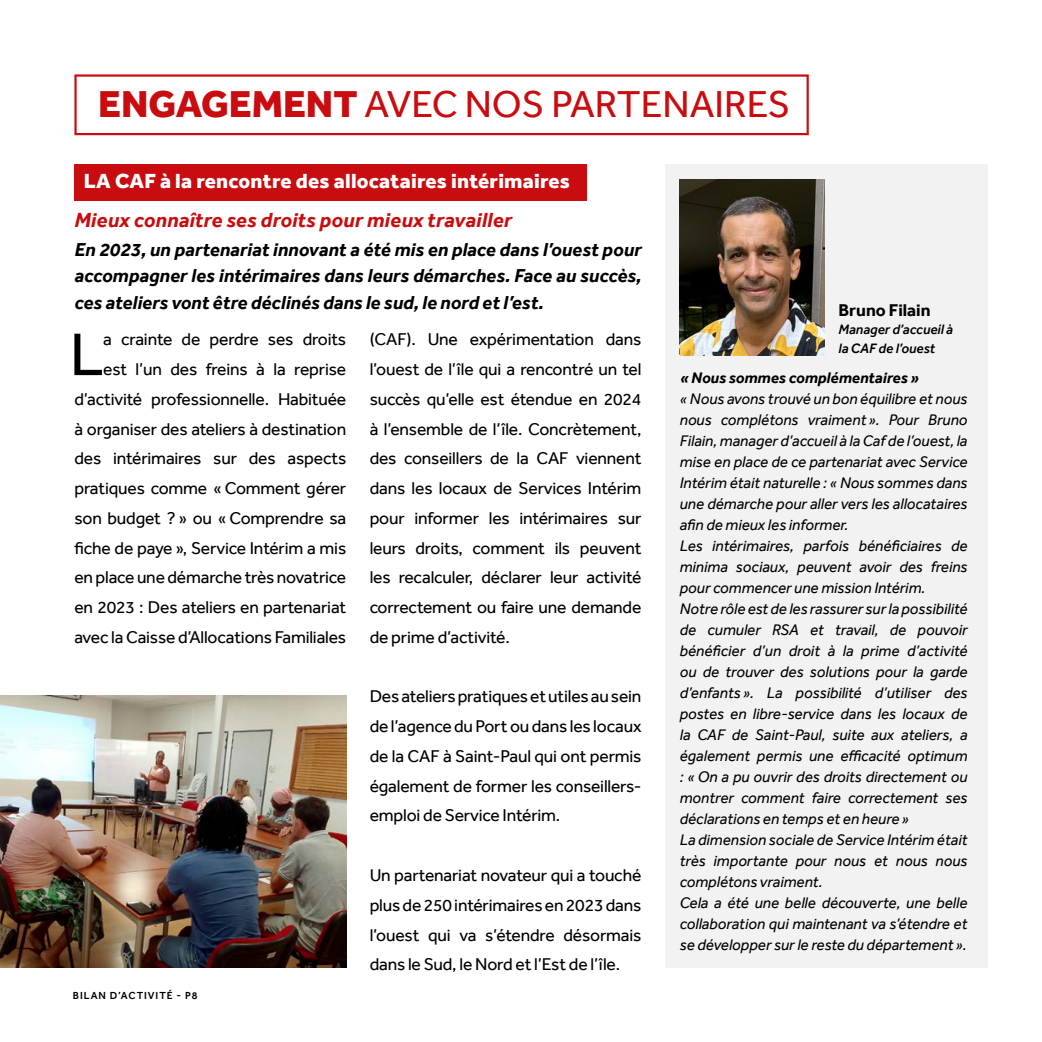
<style>
.page{position:relative;width:1042px;height:1042px;background:#fff}
.page>*{position:absolute;margin:0;border:0;box-sizing:border-box;transform-origin:0 0}
.t1{font:62.12px "Effra";color:#000}
.t2{font:38.5px "Effra";color:#c90c0f}
.t3{font:800 21px "Effra";letter-spacing:.01em;color:#fff}
.t4{font:italic 700 21px "Effra";letter-spacing:.01em;color:#c90c0f}
.t5{font:italic 700 19.25px/26.2px "Effra";color:#000;text-align:justify}
.t6{font:17.5px/29.8px "Effra";letter-spacing:-.01em;color:#000;text-align:justify}
.t7{font:700 17.5px "Effra";color:#000}
.t8{font:italic 15.75px/21px "Effra";color:#000}
.t9{font:italic 700 15.75px "Effra";color:#000}
.t10{font:italic 500 14px/18.6px "Effra";color:#000}
.t11{font:500 10.5px "Effra";letter-spacing:.09em;color:#000}
.s1{font-weight:800}
</style>
<div class="page">
<div style="left:665px;top:164px;width:322px;height:803px;background:#f2f2f2"></div>
<img style="left:0;top:696px;width:346px;height:271px">
<img style="left:680px;top:180px;width:145px;height:176px">
<div style="left:74px;top:164px;width:513px;height:37px;background:#c90c0f"></div>
<div style="left:74px;top:74px;width:735px;height:61px;border:2px solid #c90c0f"></div>
<h2 class="t2" style="left:98px;top:81px;width:693px"><span class="s1">ENGAGEMENT</span> AVEC NOS PARTENAIRES</h2>
<h3 class="t3" style="left:84px;top:168px;width:488px">LA CAF à la rencontre des allocataires intérimaires</h3>
<h3 class="t4" style="left:74px;top:207px;width:439px">Mieux connaître ses droits pour mieux travailler</h3>
<p class="t5" style="left:74px;top:236px;width:568px">En 2023, un partenariat innovant a été mis en place dans l’ouest pour accompagner les intérimaires dans leurs démarches. Face au succès, ces ateliers vont être déclinés dans le sud, le nord et l’est.</p>
<h1 class="t1" style="left:70px;top:317px;width:36px">L</h1>
<p class="t6" style="left:74px;top:324px;width:273px;text-align:right">a crainte de perdre ses droits<br>est l’un des freins à la reprise d’activité professionnelle. Habituée à organiser des ateliers à destination des intérimaires sur des aspects pratiques comme « Comment gérer son budget ? » ou « Comprendre sa fiche de paye », Service Intérim a mis en place une démarche très novatrice en 2023 : Des ateliers en partenariat avec la Caisse d’Allocations Familiales</p>
<p class="t6" style="left:370px;top:324px;width:273px">(CAF). Une expérimentation dans l’ouest de l’île qui a rencontré un tel succès qu’elle est étendue en 2024 à l’ensemble de l’île. Concrètement, des conseillers de la CAF viennent dans les locaux de Services Intérim pour informer les intérimaires sur leurs droits, comment ils peuvent les recalculer, déclarer leur activité correctement ou faire une demande de prime d’activité.</p>
<p class="t6" style="left:370px;top:681px;width:273px">Des ateliers pratiques et utiles au sein de l’agence du Port ou dans les locaux de la CAF à Saint-Paul qui ont permis également de former les conseillers&shy;emploi de Service Intérim.</p>
<p class="t11" style="left:73px;top:989px;width:126px">BILAN D’ACTIVITÉ - P8</p>
<p class="t6" style="left:370px;top:860px;width:273px">Un partenariat novateur qui a touché plus de 250 intérimaires en 2023 dans l’ouest qui va s’étendre désormais dans le Sud, le Nord et l’Est de l’île.</p>
<p class="t7" style="left:838px;top:299px;width:94px">Bruno Filain</p>
<p class="t10" style="left:838px;top:320px;width:116px">Manager d’accueil à la CAF de l’ouest</p>
<p class="t9" style="left:680px;top:368px;width:241px">« Nous sommes complémentaires »</p>
<p class="t8" style="left:680px;top:388px;width:289px">« Nous avons trouvé un bon équilibre et nous nous complétons vraiment ». Pour Bruno Filain, manager d’accueil à la Caf de l’ouest, la mise en place de ce partenariat avec Service Intérim était naturelle : « Nous sommes dans une démarche pour aller vers les allocataires afin de mieux les informer.<br>Les intérimaires, parfois bénéficiaires de minima sociaux, peuvent avoir des freins pour commencer une mission Intérim.<br>Notre rôle est de les rassurer sur la possibilité de cumuler RSA et travail, de pouvoir bénéficier d’un droit à la prime d’activité ou de trouver des solutions pour la garde d’enfants ». La possibilité d’utiliser des postes en libre-service dans les locaux de la CAF de Saint-Paul, suite aux ateliers, a également permis une efficacité optimum : « On a pu ouvrir des droits directement ou montrer comment faire correctement ses déclarations en temps et en heure »<br>La dimension sociale de Service Intérim était très importante pour nous et nous nous complétons vraiment.<br>Cela a été une belle découverte, une belle collaboration qui maintenant va s’étendre et se développer sur le reste du département ».</p>
</div>
